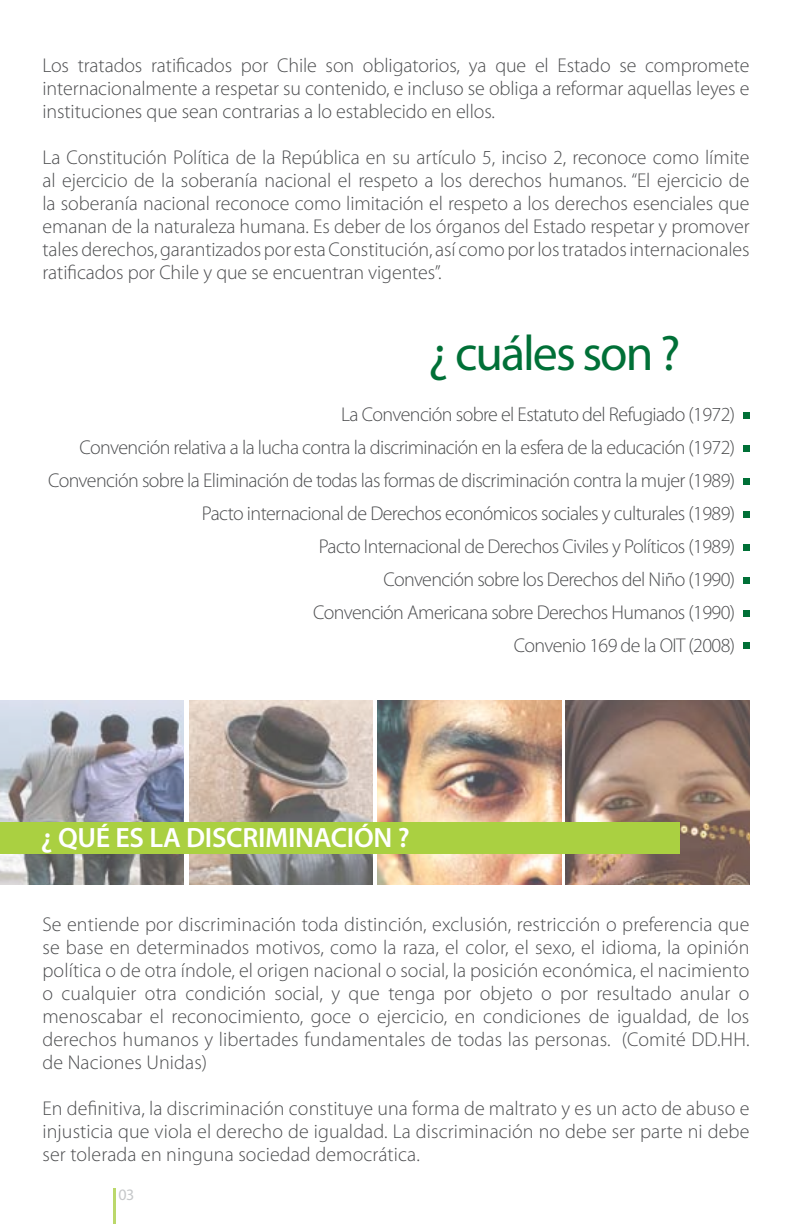
<style>
.page{position:relative;width:792px;height:1224px;background:#fff}
.page>*{position:absolute;margin:0;border:0;box-sizing:border-box;transform-origin:0 0}
.t1{font:50px "Myriad Pro";letter-spacing:-.04em;color:#007037}
.t2{font:600 28px "Myriad Pro";letter-spacing:-.01em;color:#fff}
.t3{font:300 20px/23px "Myriad Pro";letter-spacing:-.03em;color:#4c4d4f;text-align:justify}
.t4{font:16px "Myriad";color:#c6c8ca}
</style>
<div class="page">
<hr style="left:113px;top:1188px;width:3px;height:36px;background:#bbd86b">
<img style="left:0;top:701px;width:184px;height:184px">
<img style="left:189px;top:701px;width:184px;height:184px">
<img style="left:378px;top:701px;width:184px;height:184px">
<img style="left:566px;top:701px;width:183px;height:184px">
<div style="left:0;top:822px;width:680px;height:31px;background:#aad041"></div>
<div style="left:743px;top:412px;width:6px;height:7px;background:#007037"></div>
<svg style="left:743px;top:445px;width:6px;height:6px"></svg>
<div style="left:743px;top:478px;width:6px;height:7px;background:#007037"></div>
<div style="left:743px;top:511px;width:6px;height:7px;background:#007037"></div>
<svg style="left:743px;top:544px;width:6px;height:6px"></svg>
<svg style="left:743px;top:578px;width:6px;height:6px"></svg>
<div style="left:743px;top:610px;width:6px;height:7px;background:#007037"></div>
<svg style="left:743px;top:643px;width:6px;height:6px"></svg>
<p class="t3" style="left:43px;top:53px;width:708px">Los tratados ratificados por Chile son obligatorios, ya que el Estado se compromete internacionalmente a respetar su contenido, e incluso se obliga a reformar aquellas leyes e instituciones que sean contrarias a lo establecido en ellos.</p>
<p class="t3" style="left:43px;top:145px;width:709px">La Constitución Política de la República en su artículo 5, inciso 2, reconoce como límite al ejercicio de la soberanía nacional el respeto a los derechos humanos. “El ejercicio de la soberanía nacional reconoce como limitación el respeto a los derechos esenciales que emanan de la naturaleza humana. Es deber de los órganos del Estado respetar y promover tales derechos, garantizados por esta Constitución, así como por los tratados internacionales ratificados por Chile y que se encuentran vigentes”.</p>
<h1 class="t1" style="left:428px;top:322px;width:254px">¿ cuáles son ?</h1>
<p class="t3" style="left:48px;top:398px;width:689px;line-height:33px;text-align:right">La Convención sobre el Estatuto del Refugiado (1972)<br>Convención relativa a la lucha contra la discriminación en la esfera de la educación (1972)<br>Convención sobre la Eliminación de todas las formas de discriminación contra la mujer (1989)<br>Pacto internacional de Derechos económicos sociales y culturales (1989)<br>Pacto Internacional de Derechos Civiles y Políticos (1989)<br>Convención sobre los Derechos del Niño (1990)<br>Convención Americana sobre Derechos Humanos (1990)<br>Convenio 169 de la OIT (2008)</p>
<h2 class="t2" style="left:41px;top:820px;width:370px">¿ QUÉ ES LA DISCRIMINACIÓN ?</h2>
<p class="t3" style="left:43px;top:913px;width:708px">Se entiende por discriminación toda distinción, exclusión, restricción o preferencia que se base en determinados motivos, como la raza, el color, el sexo, el idioma, la opinión política o de otra índole, el origen nacional o social, la posición económica, el nacimiento o cualquier otra condición social, y que tenga por objeto o por resultado anular o menoscabar el reconocimiento, goce o ejercicio, en condiciones de igualdad, de los derechos humanos y libertades fundamentales de todas las personas. (Comité DD.HH. de Naciones Unidas)</p>
<p class="t3" style="left:43px;top:1097px;width:708px">En definitiva, la discriminación constituye una forma de maltrato y es un acto de abuso e injusticia que viola el derecho de igualdad. La discriminación no debe ser parte ni debe ser tolerada en ninguna sociedad democrática.</p>
<p class="t4" style="left:119px;top:1186px;width:17px">03</p>
</div>
